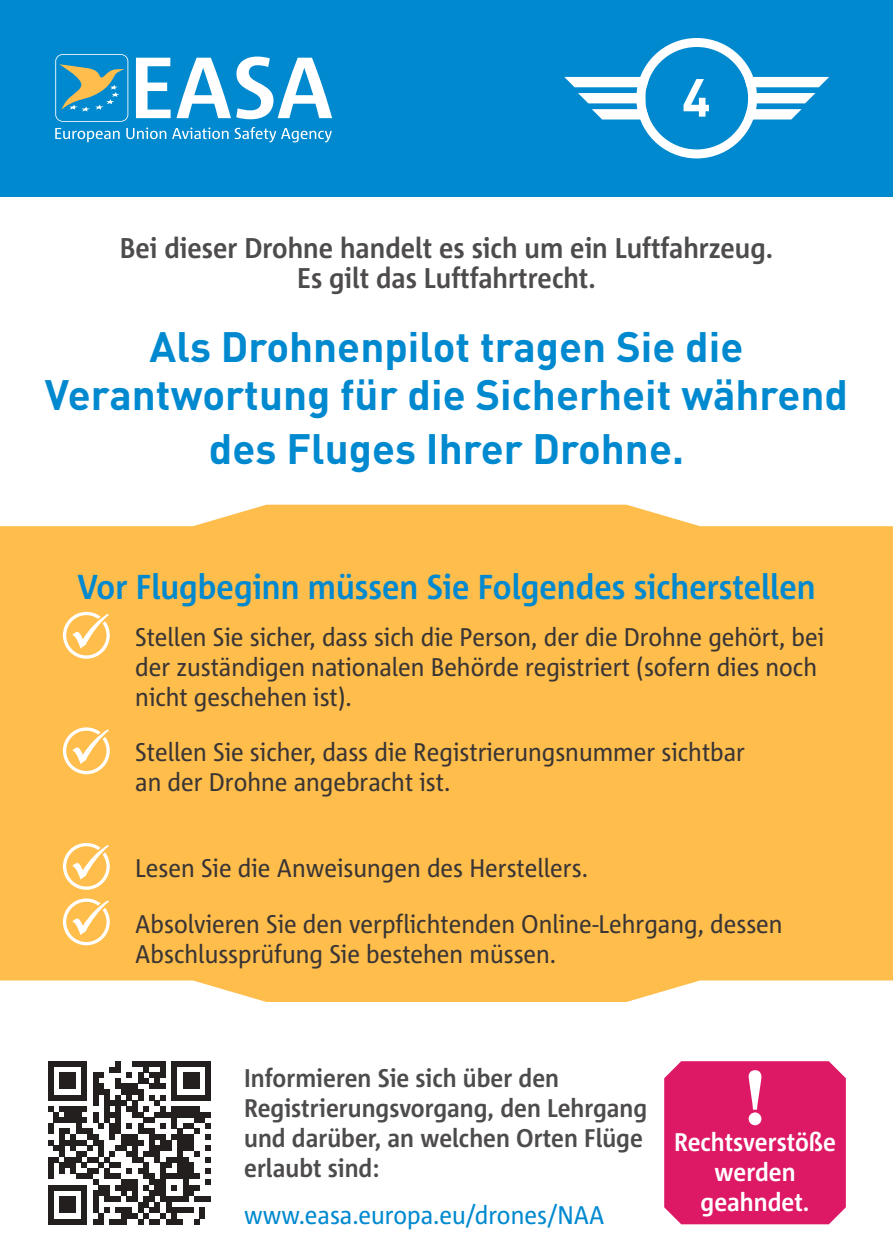
<style>
.page{position:relative;width:893px;height:1259px;background:#fff}
.page>*{position:absolute;margin:0;border:0;box-sizing:border-box;transform-origin:0 0}
.t1{font:700 52.8px "DIN Pro";color:#fff}
.t2{font:700 42px/48px "DIN Pro";color:#0089cf;text-align:center}
.t3{font:700 34.5px "Corpid E1 s S Cd";color:#0089cf}
.t4{font:700 28.5px/30px "Corpid E1 s S Cd";color:#4e4b4c;text-align:center}
.t5{font:25.5px/30px "Corpid E1 s S Cd";color:#393535}
.t6{font:700 25.5px/30px "Corpid E1 s S Cd";color:#4e4b4c}
.t7{font:25.5px "Corpid E1 s S Cd";color:#0089cf}
.t8{font:700 25.5px/30px "Corpid E1 s S Cd";color:#fff;text-align:center}
</style>
<div class="page">
<div style="left:0;top:505px;width:893px;height:497px;background:#ffbd4b"></div>
<div style="left:0;top:0;width:893px;height:197px;background:#0089cf"></div>
<svg style="left:55px;top:54px;width:277px;height:88px"></svg>
<div style="left:636px;top:38px;width:121px;height:120px;border:9px solid #fff;border-radius:50%"></div>
<svg style="left:564px;top:77px;width:85px;height:10px"></svg>
<svg style="left:744px;top:77px;width:85px;height:10px"></svg>
<svg style="left:578px;top:93px;width:67px;height:10px"></svg>
<svg style="left:748px;top:93px;width:67px;height:10px"></svg>
<svg style="left:592px;top:109px;width:57px;height:10px"></svg>
<svg style="left:744px;top:109px;width:58px;height:10px"></svg>
<svg style="left:63px;top:612px;width:47px;height:47px"></svg>
<svg style="left:63px;top:727px;width:47px;height:47px"></svg>
<svg style="left:63px;top:843px;width:47px;height:47px"></svg>
<svg style="left:63px;top:898px;width:47px;height:47px"></svg>
<svg style="left:48px;top:1061px;width:163px;height:163px"></svg>
<div style="left:664px;top:1061px;width:182px;height:163px;background:#dd1865"></div>
<div style="left:749px;top:1112px;width:12px;height:13px;background:#fff;border-radius:50%"></div>
<h1 class="t1" style="left:682px;top:53px;width:30px">4</h1>
<p class="t4" style="left:120px;top:233px;width:655px">Bei dieser Drohne handelt es sich um ein Luftfahrzeug.<br>Es gilt das Luftfahrtrecht.</p>
<h2 class="t2" style="left:45px;top:318px;width:804px">Als Drohnenpilot tragen Sie die<br>Verantwortung für die Sicherheit während</h2>
<h2 class="t2" style="left:209px;top:420px;width:477px">des Fluges Ihrer Drohne.</h2>
<h3 class="t3" style="left:77px;top:565px;width:740px">Vor Flugbeginn müssen Sie Folgendes sicherstellen</h3>
<p class="t5" style="left:135px;top:621px;width:690px">Stellen Sie sicher, dass sich die Person, der die Drohne gehört, bei der zuständigen nationalen Behörde registriert (sofern dies noch nicht geschehen ist).</p>
<p class="t5" style="left:135px;top:736px;width:611px">Stellen Sie sicher, dass die Registrierungsnummer sichtbar an der Drohne angebracht ist.</p>
<p class="t5" style="left:135px;top:840px;width:649px;line-height:55.5px">Lesen Sie die Anweisungen des Herstellers.<br>Absolvieren Sie den verpflichtenden Online-Lehrgang, dessen</p>
<p class="t5" style="left:135px;top:938px;width:423px">Abschlussprüfung Sie bestehen müssen.</p>
<p class="t6" style="left:244px;top:1062px;width:405px">Informieren Sie sich über den<br>Registrierungsvorgang, den Lehrgang und darüber, an welchen Orten Flüge erlaubt sind:</p>
<p class="t7" style="left:244px;top:1198px;width:362px">www.easa.europa.eu/drones/NAA</p>
<p class="t8" style="left:674px;top:1126px;width:163px">Rechtsverstöße werden geahndet.</p>
</div>
